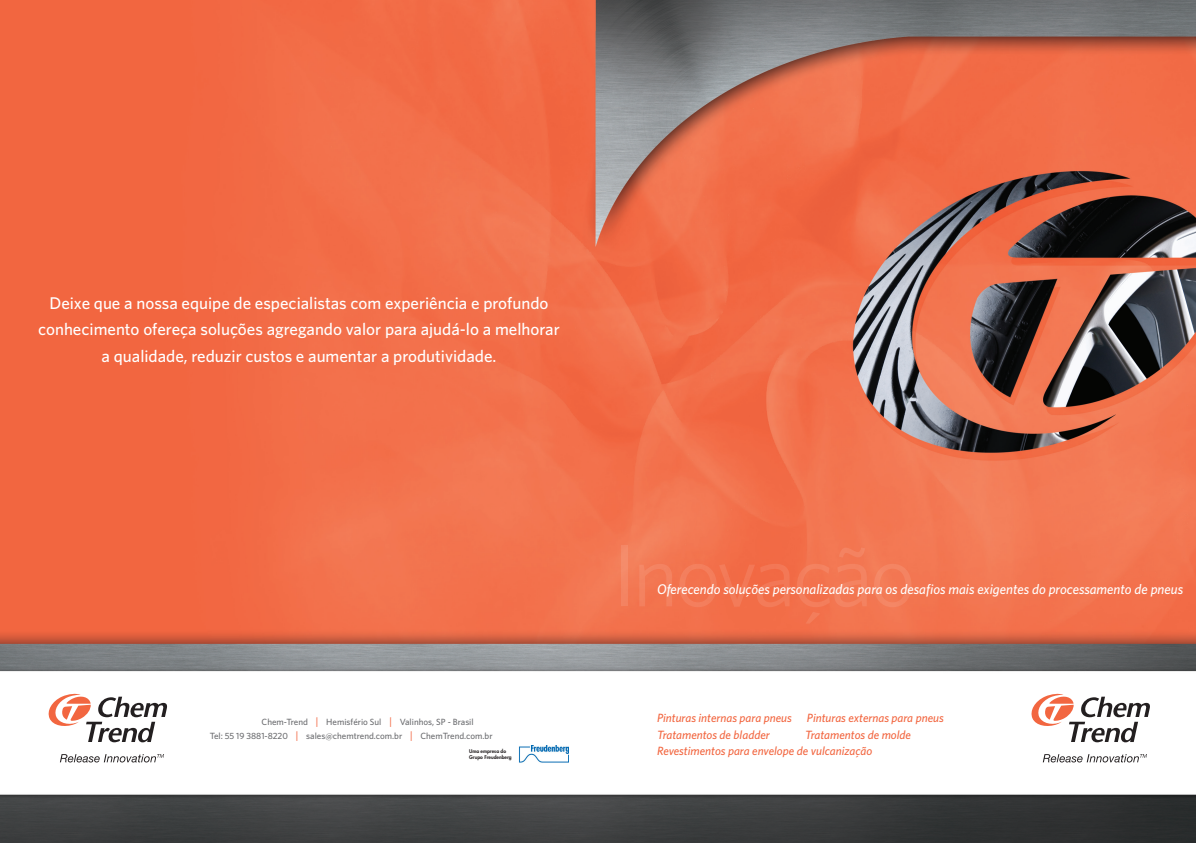
<style>
.page{position:relative;width:1196px;height:843px;background:#fff}
.page>*{position:absolute;margin:0;border:0;box-sizing:border-box;transform-origin:0 0}
.t1{font:88px "Whitney";letter-spacing:-.04em;color:#fff}
.Let_Our_Experienced{font:500 17px/26.3px "Whitney";color:#fff;text-align:center}
.Delivering_Customize{font:italic 500 14px "Whitney";color:#fff}
.t2{font:italic 500 12px/16.4px "Whitney";color:#f26640}
.t3{font:500 9px "Whitney";color:#6c6d70}
.t4{font:800 5px/6px "Futura";color:#231f20}
.s1{font-size:10.8px;color:#f26640}
</style>
<div class="page">
<img style="left:0;top:0;width:1195px;height:842px">
<svg style="left:1042px;top:754px;width:104px;height:8px"></svg>
<svg style="left:1028px;top:693px;width:122px;height:49px"></svg>
<svg style="left:60px;top:754px;width:104px;height:8px"></svg>
<svg style="left:46px;top:693px;width:121px;height:49px"></svg>
<img style="left:518px;top:745px;width:50px;height:18px">
<p class="Let_Our_Experienced" style="left:38px;top:290px;width:523px">Deixe que a nossa equipe de especialistas com experiência e profundo conhecimento ofereça soluções agregando valor para ajudá-lo a melhorar a qualidade, reduzir custos e aumentar a produtividade.</p>
<p class="t3" style="left:261px;top:715px;width:213px">Chem-Trend <span class="s1">|</span> Hemisfério Sul <span class="s1">|</span> Valinhos, SP - Brasil</p>
<p class="t3" style="left:210px;top:729px;width:284px">Tel: 55 19 3881-8220 <span class="s1">|</span> sales@chemtrend.com.br <span class="s1">|</span> ChemTrend.com.br</p>
<p class="t4" style="left:469px;top:748px;width:44px">Uma empresa do<br>Grupo Freudenberg</p>
<h1 class="t1" style="left:612px;top:517px;width:305px">Inovação</h1>
<p class="Delivering_Customize" style="left:657px;top:580px;width:527px">Oferecendo soluções personalizadas para os desafios mais exigentes do processamento de pneus</p>
<p class="t2" style="left:657px;top:709px;width:136px">Pinturas internas para pneus</p>
<p class="t2" style="left:806px;top:709px;width:138px">Pinturas externas para pneus</p>
<p class="t2" style="left:657px;top:725px;width:114px">Tratamentos de bladder</p>
<p class="t2" style="left:657px;top:725px;width:255px;text-indent:148px">Tratamentos de molde<br>Revestimentos para envelope de vulcanização</p>
</div>
